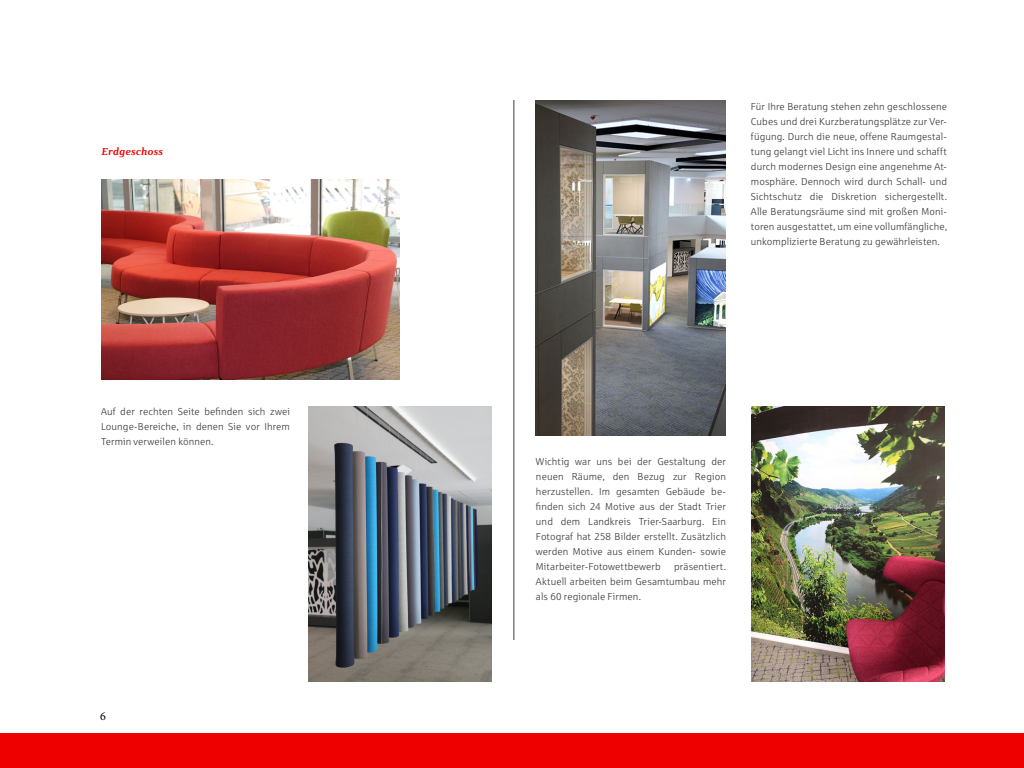
<style>
.page{position:relative;width:1024px;height:768px;background:#fff}
.page>*{position:absolute;margin:0;border:0;box-sizing:border-box;transform-origin:0 0}
.t1{font:12px "Minion Pro";color:#000}
.Body_Text___Left_Jus{font:10px/15px "Sparkasse Lt";letter-spacing:.01em;color:#3b3c3b;text-align:justify}
.Untertitel{font:italic 700 10px "Sparkasse Serif";letter-spacing:.015em;color:#e00}
</style>
<div class="page">
<hr style="left:514px;top:100px;width:1px;height:540px;background:#3b3c3b">
<div style="left:0;top:733px;width:1024px;height:35px;background:#e00"></div>
<img style="left:308px;top:406px;width:184px;height:275px">
<img style="left:536px;top:100px;width:190px;height:336px">
<img style="left:752px;top:406px;width:192px;height:275px">
<img style="left:101px;top:180px;width:299px;height:199px">
<p class="Untertitel" style="left:101px;top:145px;width:63px">Erdgeschoss</p>
<p class="Body_Text___Left_Jus" style="left:101px;top:404px;width:191px">Auf der rechten Seite befinden sich zwei Lounge-Bereiche, in denen Sie vor Ihrem Termin verweilen können.</p>
<p class="t1" style="left:100px;top:708px;width:7px">6</p>
<p class="Body_Text___Left_Jus" style="left:751px;top:99px;width:198px">Für Ihre Beratung stehen zehn geschlossene Cubes und drei Kurzberatungsplätze zur Ver&shy;fügung. Durch die neue, offene Raumgestal&shy;tung gelangt viel Licht ins Innere und schafft durch modernes Design eine angenehme At&shy;mosphäre. Dennoch wird durch Schall- und Sichtschutz die Diskretion sichergestellt.<br>Alle Beratungsräume sind mit großen Moni&shy;toren ausgestattet, um eine vollumfängliche, unkomplizierte Beratung zu gewährleisten.</p>
<p class="Body_Text___Left_Jus" style="left:536px;top:454px;width:191px">Wichtig war uns bei der Gestaltung der neuen Räume, den Bezug zur Region herzustellen. Im gesamten Gebäude be&shy;finden sich 24 Motive aus der Stadt Trier und dem Landkreis Trier-Saarburg. Ein Fotograf hat 258 Bilder erstellt. Zusätzlich werden Motive aus einem Kunden- sowie Mitarbeiter-Fotowettbewerb</p>
<p class="Body_Text___Left_Jus" style="left:536px;top:559px;width:192px;text-indent:138px">präsentiert.<br>Aktuell arbeiten beim Gesamtumbau mehr als 60 regionale Firmen.</p>
</div>
